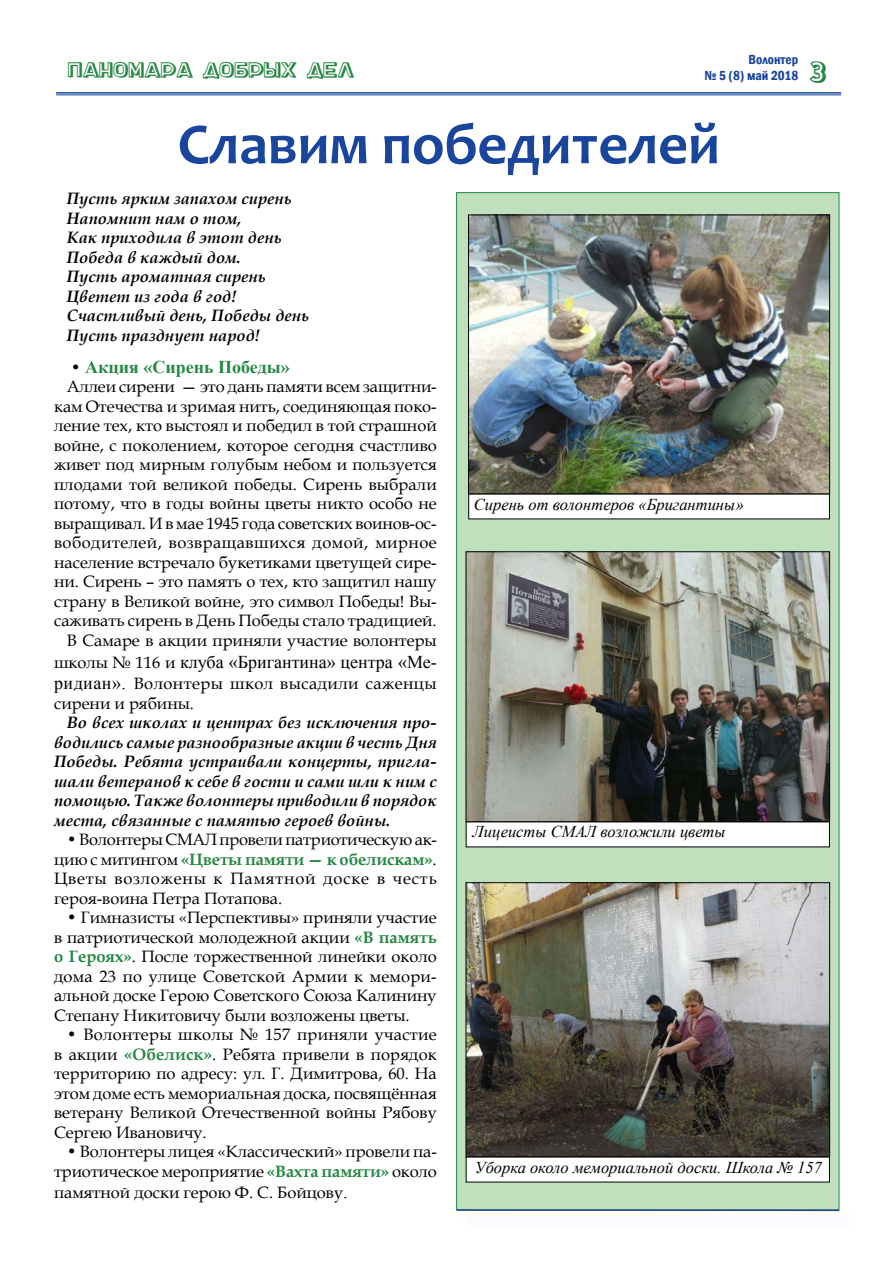
<style>
.page{position:relative;width:893px;height:1263px;background:#fff}
.page>*{position:absolute;margin:0;border:0;box-sizing:border-box;transform-origin:0 0}
.t1{font:700 58.5px "Candara";color:#19459d}
.t2{font:30px "DOCKERTHREE";color:#248842}
.t3{font:21px "DOCKERTHREE";color:#248842}
.t4{font:18px "Times New Roman";color:#000}
.t5{font:700 18px "Times New Roman";color:#248842}
.t6{font:16.5px/19.5px "Book Antiqua";color:#000;text-align:justify}
.t7{font:italic 700 16.5px/19.5px "Book Antiqua";color:#000}
.t8{font:italic 16.5px "Times New Roman";color:#000}
.t9{font:16.5px/19.5px "Book Antiqua";letter-spacing:.025em;color:#000}
.t10{font:600 condensed 13.5px "Franklin Gothic";color:#19459d}
.s1{font-family:"Book Antiqua";font-weight:400;font-size:16.5px;color:#000}
.s2{font-family:"Book Antiqua";font-size:16.5px}
.s3{font-family:"Times New Roman";font-size:18px}
.s4{font-weight:700;color:#248842}
</style>
<div class="page">
<div style="left:456px;top:192px;width:383px;height:1018px;background:#bfe0bd;border:1px solid #248842"></div>
<hr style="left:56px;top:92px;width:785px;height:2px;background:#19459d">
<hr style="left:56px;top:95px;width:785px;height:1px;background:#19459d">
<div style="left:460px;top:1211px;width:397px;height:19px;background:#fbfcfe"></div>
<hr style="left:457px;top:1209px;width:382px;height:2px;background:#25408f">
<div style="left:469px;top:494px;width:361px;height:25px;background:#fff"></div>
<img style="left:470px;top:217px;width:358px;height:275px">
<div style="left:468px;top:215px;width:362px;height:279px;border:1px solid #000"></div>
<img style="left:468px;top:884px;width:360px;height:271px">
<div style="left:466px;top:882px;width:364px;height:275px;border:1px solid #000"></div>
<div style="left:466px;top:1157px;width:364px;height:25px;background:#fff"></div>
<img style="left:468px;top:553px;width:360px;height:267px">
<div style="left:466px;top:551px;width:364px;height:271px;border:1px solid #000"></div>
<div style="left:466px;top:822px;width:364px;height:25px;background:#fff"></div>
<p class="t10" style="left:749px;top:51px;width:51px">Волонтер</p>
<p class="t3" style="left:68px;top:57px;width:288px">паномара добрых дел</p>
<p class="t10" style="left:704px;top:67px;width:95px">№ 5 (8) май 2018</p>
<h2 class="t2" style="left:810px;top:53px;width:18px">3</h2>
<h1 class="t1" style="left:178px;top:108px;width:544px">Славим победителей</h1>
<p class="t7" style="left:67px;top:189px;width:244px">Пусть ярким запахом сирень<br>Напомнит нам о том,<br>Как приходила в этот день<br>Победа в каждый дом.<br>Пусть ароматная сирень<br>Цветет из года в год!<br>Счастливый день, Победы день<br>Пусть празднует народ!</p>
<p class="t5" style="left:71px;top:354px;width:220px"><span class="s1">•</span> Акция «Сирень Победы»</p>
<p class="t6" style="left:54px;top:377px;width:384px;text-align:right">Аллеи сирени — это дань памяти всем защитни&shy;кам Отечества и зримая нить, соединяющая поко&shy;ление тех, кто выстоял и победил в той страшной войне, с поколением, которое сегодня счастливо живет под мирным голубым небом и пользуется плодами той великой победы. Сирень выбрали потому, что в годы войны цветы никто особо не выращивал. И в мае 1945 года советских воинов-ос&shy;вободителей, возвращавшихся домой, мирное население встречало букетиками цветущей сире&shy;ни. Сирень – это память о тех, кто защитил нашу страну в Великой войне, это символ Победы! Вы&shy;саживать сирень в День Победы стало традицией.<br>В Самаре в акции приняли участие волонтеры</p>
<p class="t4" style="left:54px;top:649px;width:384px"><span class="s2">школы № 116 и</span> клуба «Бригантина» центра «Ме-</p>
<p class="t9" style="left:54px;top:673px;width:384px"><span class="s3">ридиан».</span> Волонтеры школ высадили саженцы сирени и рябины.</p>
<p class="t7" style="left:54px;top:713px;width:384px;text-align:justify;text-indent:13px">Во всех школах и центрах без исключения про&shy;водились самые разнообразные акции в честь Дня Победы. Ребята устраивали концерты, пригла&shy;шали ветеранов к себе в гости и сами шли к ним с помощью. Также волонтеры приводили в порядок места, связанные с памятью героев войны.</p>
<p class="t6" style="left:54px;top:829px;width:384px;text-indent:13px">• Волонтеры СМАЛ провели патриотическую ак&shy;цию с митингом <span class="s4">«Цветы памяти — к обелискам»</span>.<br>Цветы возложены к Памятной доске в честь героя-воина Петра Потапова.</p>
<p class="t6" style="left:54px;top:907px;width:384px;text-indent:13px">• Гимназисты «Перспективы» приняли участие в патриотической молодежной акции <span class="s4">«В память о Героях»</span>. После торжественной линейки около дома 23 по улице Советской Армии к мемори&shy;альной доске Герою Советского Союза Калинину Степану Никитовичу были возложены цветы.</p>
<p class="t6" style="left:54px;top:1024px;width:384px;text-indent:13px">• Волонтеры школы № 157 приняли участие в акции <span class="s4">«Обелиск»</span>. Ребята привели в порядок территорию по адресу: ул. Г. Димитрова, 60. На этом доме есть мемориальная доска, посвящённая ветерану Великой Отечественной войны Рябову Сергею Ивановичу.</p>
<p class="t6" style="left:54px;top:1141px;width:384px;text-align:right">• Волонтеры лицея «Классический» провели па&shy;триотическое мероприятие <span class="s4">«Вахта памяти»</span> около</p>
<p class="t6" style="left:54px;top:1182px;width:295px">памятной доски герою Ф. С. Бойцову<span class="s3">.</span></p>
<p class="t8" style="left:474px;top:493px;width:271px">Сирень от волонтеров «Бригантины»</p>
<p class="t8" style="left:473px;top:821px;width:255px">Лицеисты СМАЛ возложили цветы</p>
<p class="t8" style="left:475px;top:1156px;width:349px">Уборка около мемориальной доски. Школа № 157</p>
</div>
